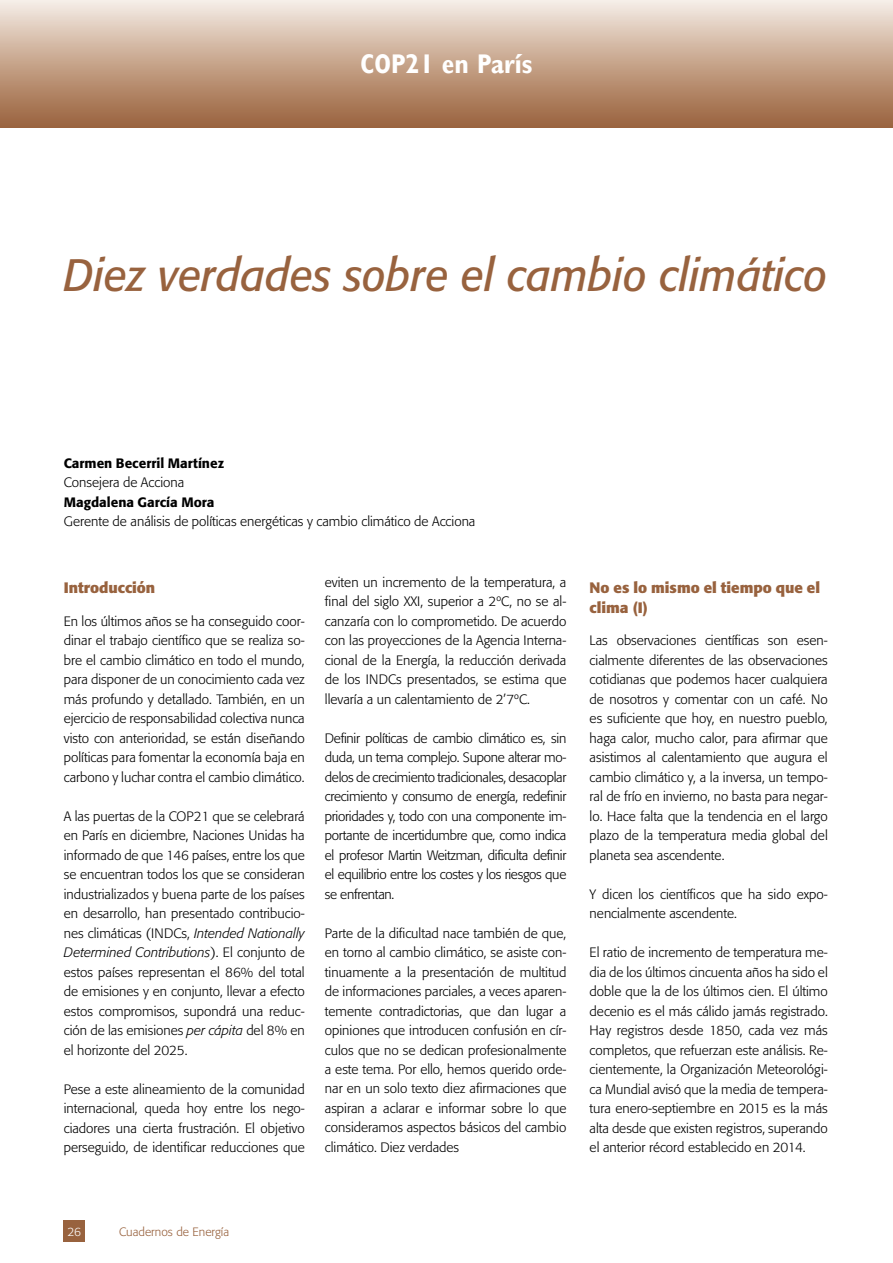
<style>
.page{position:relative;width:893px;height:1263px;background:#fff}
.page>*{position:absolute;margin:0;border:0;box-sizing:border-box;transform-origin:0 0}
.t1{font:italic 45px "Formata";color:#98623e;scale:.94 1}
.t2{font:700 condensed 27px "Gill Sans";color:#fff}
.t3{font:700 15px/19.5px "Formata";color:#98623e}
.t4{font:300 13.5px/19.5px "Formata";color:#000;text-align:justify}
.t5{font:500 13.5px "Formata";color:#000}
.t6{font:300 12px "Formata";color:#98623e}
.t7{font:300 12px "Formata";color:#fff}
.s1{font-style:italic}
</style>
<div class="page">
<div style="left:64px;top:1220px;width:21px;height:22px;background:#98623e"></div>
<div style="left:0;top:0;width:893px;height:128px;background:linear-gradient(to bottom,#f5ece3,#996039)"></div>
<h2 class="t2" style="left:360px;top:48px;width:174px">COP21 en París</h2>
<h1 class="t1" style="left:64px;top:248px;width:814px">Diez verdades sobre el cambio climático</h1>
<p class="t5" style="left:64px;top:455px;width:162px">Carmen Becerril Martínez</p>
<p class="t4" style="left:64px;top:473px;width:122px">Consejera de Acciona</p>
<p class="t5" style="left:64px;top:494px;width:152px">Magdalena García Mora</p>
<p class="t4" style="left:64px;top:512px;width:413px">Gerente de análisis de políticas energéticas y cambio climático de Acciona</p>
<p class="t3" style="left:64px;top:578px;width:93px">Introducción</p>
<p class="t4" style="left:64px;top:611px;width:242px">En los últimos años se ha conseguido coor&shy;dinar el trabajo científico que se realiza so&shy;bre el cambio climático en todo el mundo, para disponer de un conocimiento cada vez más profundo y detallado. También, en un ejercicio de responsabilidad colectiva nunca visto con anterioridad, se están diseñando políticas para fomentar la economía baja en carbono y luchar contra el cambio climático.</p>
<p class="t4" style="left:64px;top:806px;width:242px">A las puertas de la COP21 que se celebrará en París en diciembre, Naciones Unidas ha informado de que 146 países, entre los que se encuentran todos los que se consideran industrializados y buena parte de los países en desarrollo, han presentado contribucio&shy;nes climáticas (INDCs, <span class="s1">Intended Nationally Determined Contributions</span>). El conjunto de estos países representan el 86% del total de emisiones y en conjunto, llevar a efecto estos compromisos, supondrá una reduc&shy;ción de las emisiones <span class="s1">per cápita</span> del 8% en el horizonte del 2025.</p>
<p class="t4" style="left:64px;top:1079px;width:242px">Pese a este alineamiento de la comunidad internacional, queda hoy entre los nego&shy;ciadores una cierta frustración. El objetivo perseguido, de identificar reducciones que</p>
<p class="t4" style="left:325px;top:572px;width:243px">eviten un incremento de la temperatura, a final del siglo XXI, superior a 2ºC, no se al&shy;canzaría con lo comprometido. De acuerdo con las proyecciones de la Agencia Interna&shy;cional de la Energía, la reducción derivada de los INDCs presentados, se estima que llevaría a un calentamiento de 2’7ºC.</p>
<p class="t4" style="left:325px;top:728px;width:243px">Definir políticas de cambio climático es, sin duda, un tema complejo. Supone alterar mo&shy;delos de crecimiento tradicionales, desacoplar crecimiento y consumo de energía, redefinir prioridades y, todo con una componente im&shy;portante de incertidumbre que, como indica el profesor Martin Weitzman, dificulta definir el equilibrio entre los costes y los riesgos que se enfrentan.</p>
<p class="t4" style="left:325px;top:923px;width:243px">Parte de la dificultad nace también de que, en torno al cambio climático, se asiste con&shy;tinuamente a la presentación de multitud de informaciones parciales, a veces aparen&shy;temente contradictorias, que dan lugar a opiniones que introducen confusión en cír&shy;culos que no se dedican profesionalmente a este tema. Por ello, hemos querido orde&shy;nar en un solo texto diez afirmaciones que aspiran a aclarar e informar sobre lo que consideramos aspectos básicos del cambio climático. Diez verdades</p>
<p class="t3" style="left:590px;top:578px;width:232px">No es lo mismo el tiempo que el clima (I)</p>
<p class="t4" style="left:590px;top:631px;width:240px">Las observaciones científicas son esen&shy;cialmente diferentes de las observaciones cotidianas que podemos hacer cualquiera de nosotros y comentar con un café. No es suficiente que hoy, en nuestro pueblo, haga calor, mucho calor, para afirmar que asistimos al calentamiento que augura el cambio climático y, a la inversa, un tempo&shy;ral de frío en invierno, no basta para negar&shy;lo. Hace falta que la tendencia en el largo plazo de la temperatura media global del planeta sea ascendente.</p>
<p class="t4" style="left:590px;top:884px;width:240px">Y dicen los científicos que ha sido expo&shy;nencialmente ascendente.</p>
<p class="t4" style="left:590px;top:943px;width:240px">El ratio de incremento de temperatura me&shy;dia de los últimos cincuenta años ha sido el doble que la de los últimos cien. El último decenio es el más cálido jamás registrado.<br>Hay registros desde 1850, cada vez más completos, que refuerzan este análisis. Re&shy;cientemente, la Organización Meteorológi&shy;ca Mundial avisó que la media de tempera&shy;tura enero-septiembre en 2015 es la más alta desde que existen registros, superando el anterior récord establecido en 2014.</p>
<p class="t7" style="left:68px;top:1224px;width:15px">26</p>
<p class="t6" style="left:119px;top:1224px;width:112px">Cuadernos de Energía</p>
</div>
